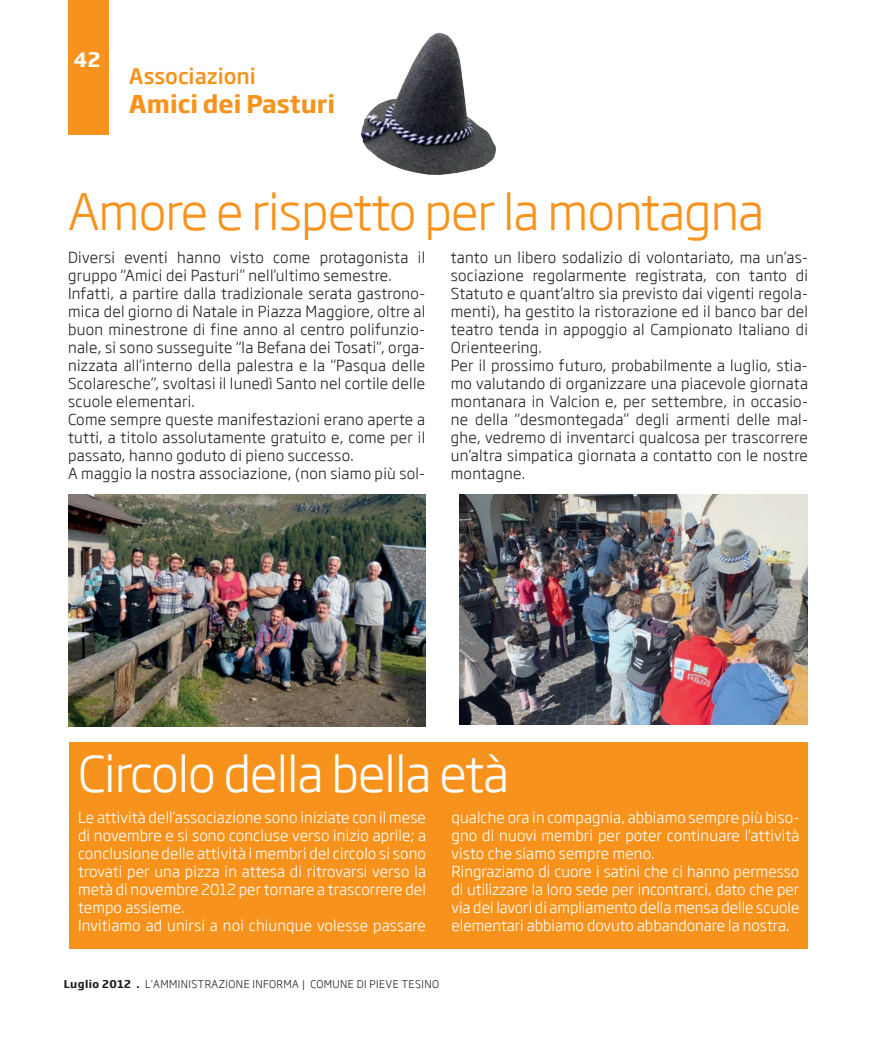
<style>
.page{position:relative;width:876px;height:1046px;background:#fff}
.page>*{position:absolute;margin:0;border:0;box-sizing:border-box;transform-origin:0 0}
.t1{font:300 49.2px "Soho Gothic Std";letter-spacing:-.02em;color:#f7931d}
.t2{font:300 49.2px "Soho Gothic Std";letter-spacing:-.02em;color:#fff}
.t3{font:700 24px "Soho Gothic Std";color:#f7931d}
.t4{font:500 21px "Soho Gothic Std";color:#f7931d}
.t5{font:700 19.5px "Soho Gothic Std";color:#fff}
.t6{font:300 15px/18px "Soho Gothic Std";letter-spacing:.02em;color:#231f20}
.t7{font:300 15px/18px "Soho Gothic Std";letter-spacing:.01em;color:#fff}
.t8{font:300 10.5px "Soho Gothic Std";letter-spacing:.04em;color:#231f20}
.s1{font-weight:700}
</style>
<div class="page">
<div style="left:68px;top:0;width:40px;height:135px;background:#f7931d"></div>
<img style="left:361px;top:32px;width:135px;height:143px">
<img style="left:68px;top:494px;width:357px;height:233px">
<img style="left:459px;top:494px;width:349px;height:231px">
<div style="left:70px;top:742px;width:738px;height:206px;background:#f7931d"></div>
<h3 class="t5" style="left:73px;top:48px;width:29px">42</h3>
<h3 class="t4" style="left:129px;top:63px;width:128px">Associazioni</h3>
<h2 class="t3" style="left:129px;top:88px;width:207px">Amici dei Pasturi</h2>
<h1 class="t1" style="left:68px;top:181px;width:698px">Amore e rispetto per la montagna</h1>
<p class="t6" style="left:68px;top:249px;width:359px">Diversi eventi hanno visto come protagonista il gruppo “Amici dei Pasturi” nell’ultimo semestre.<br>I nfatti, a partire dalla tradizionale serata gastrono&shy;mica del giorno di Natale in Piazza Maggiore, oltre al buon minestrone di fine anno al centro polifunzio&shy;nale, si sono susseguite “la Befana dei Tosati”, orga&shy;nizzata all’interno della palestra e la “Pasqua delle Scolaresche”, svoltasi il lunedì Santo nel cortile delle scuole elementari.<br>Come sempre queste manifestazioni erano aperte a tutti, a titolo assolutamente gratuito e, come per il passato, hanno goduto di pieno successo.<br>A maggio la nostra associazione, (non siamo più sol-</p>
<p class="t6" style="left:451px;top:249px;width:359px">tanto un libero sodalizio di volontariato, ma un’as&shy;sociazione regolarmente registrata, con tanto di Statuto e quant’altro sia previsto dai vigenti regola&shy;menti), ha gestito la ristorazione ed il banco bar del teatro tenda in appoggio al Campionato Italiano di Orienteering.<br>Per il prossimo futuro, probabilmente a luglio, stia&shy;mo valutando di organizzare una piacevole giornata montanara in Valcion e, per settembre, in occasio&shy;ne della “desmontegada” degli armenti delle mal&shy;ghe, vedremo di inventarci qualcosa per trascorrere un’altra simpatica giornata a contatto con le nostre montagne.</p>
<h1 class="t2" style="left:78px;top:743px;width:433px">Circolo della bella età</h1>
<p class="t7" style="left:78px;top:808px;width:349px">Le attività dell’associazione sono iniziate con il mese di novembre e si sono concluse verso inizio aprile; a conclusione delle attività i membri del circolo si sono trovati per una pizza in attesa di ritrovarsi verso la metà di novembre 2012 per tornare a trascorrere del tempo assieme.<br>I nvitiamo ad unirsi a noi chiunque volesse passare</p>
<p class="t7" style="left:451px;top:808px;width:349px">qualche ora in compagnia, abbiamo sempre più biso&shy;gno di nuovi membri per poter continuare l’attività visto che siamo sempre meno.<br>Ringraziamo di cuore i satini che ci hanno permesso di utilizzare la loro sede per incontrarci, dato che per via dei lavori di ampliamento della mensa delle scuole elementari abbiamo dovuto abbandonare la nostra.</p>
<p class="t8" style="left:64px;top:977px;width:377px"><span class="s1">Luglio 2012 .</span> L’AMMINISTRAZIONE INFORMA | COMUNE DI PIEVE TESINO</p>
</div>
